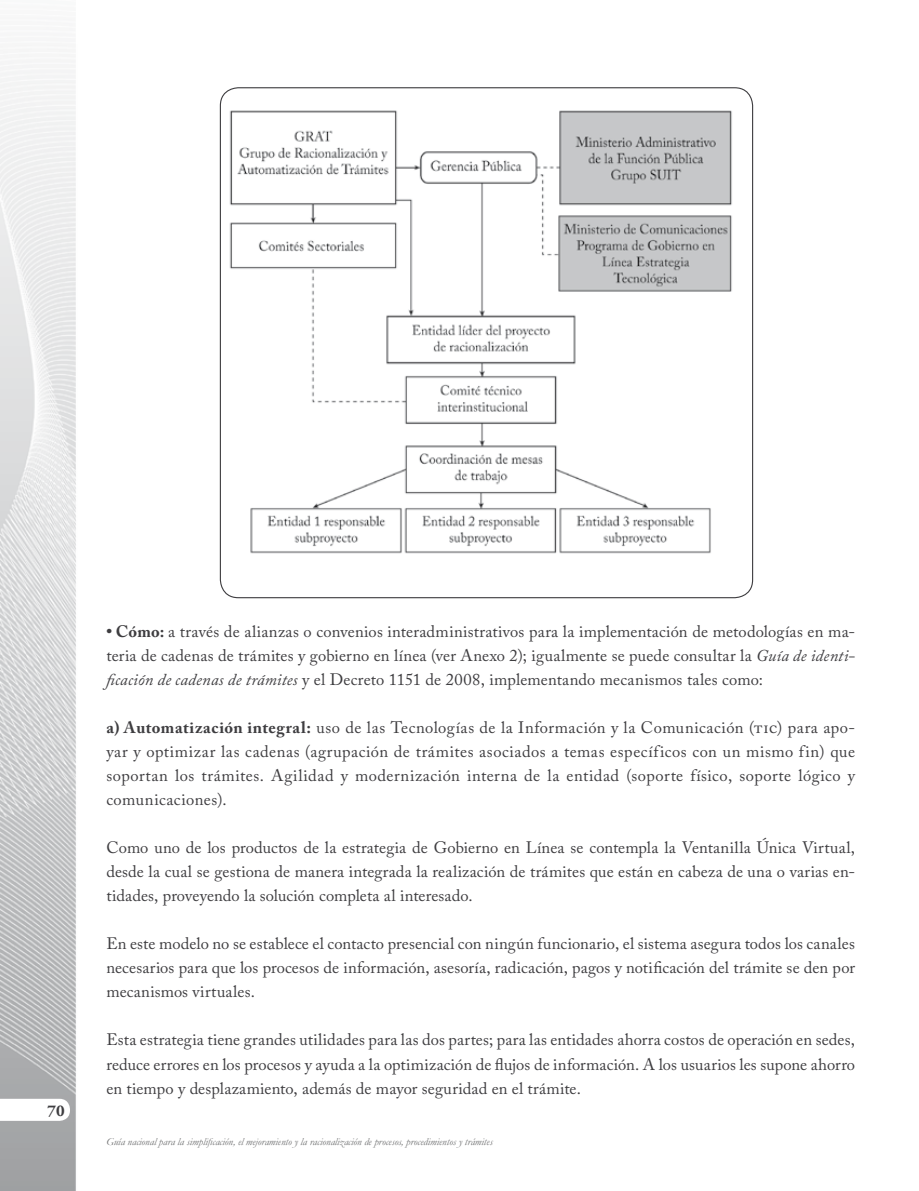
<style>
.page{position:relative;width:919px;height:1191px;background:#fff}
.page>*{position:absolute;margin:0;border:0;box-sizing:border-box;transform-origin:0 0}
.t1{font:16.5px/24px "Adobe Caslon Pro";letter-spacing:.01em;color:#3e3d40;text-align:justify}
.t2{font:700 16.5px "Adobe Garamond Pro";color:#3e3d40}
.t3{font:italic 10.5px "Garamond";color:#707172}
.s1{font-weight:700}
.s2{font-style:italic}
</style>
<div class="page">
<img style="left:0;top:61px;width:76px;height:1130px">
<svg style="left:0;top:1098px;width:70px;height:22px"></svg>
<img style="left:219px;top:95px;width:535px;height:487px">
<p class="t2" style="left:48px;top:1101px;width:19px">70</p>
<p class="t1" style="left:106px;top:619px;width:750px"><span class="s1">• Cómo:</span> a través de alianzas o convenios interadministrativos para la implementación de metodologías en ma&shy;teria de cadenas de trámites y gobierno en línea (ver Anexo 2); igualmente se puede consultar la <span class="s2">Guía de identi&shy;ficación de cadenas de trámites</span> y el Decreto 1151 de 2008, implementando mecanismos tales como:</p>
<p class="t1" style="left:106px;top:715px;width:750px"><span class="s1">a) Automatización integral:</span> uso de las Tecnologías de la Información y la Comunicación (tic) para apo&shy;yar y optimizar las cadenas (agrupación de trámites asociados a temas específicos con un mismo fin) que soportan los trámites. Agilidad y modernización interna de la entidad (soporte físico, soporte lógico y comunicaciones).</p>
<p class="t1" style="left:106px;top:835px;width:750px">Como uno de los productos de la estrategia de Gobierno en Línea se contempla la Ventanilla Única Virtual, desde la cual se gestiona de manera integrada la realización de trámites que están en cabeza de una o varias en&shy;tidades, proveyendo la solución completa al interesado.</p>
<p class="t1" style="left:106px;top:931px;width:750px">En este modelo no se establece el contacto presencial con ningún funcionario, el sistema asegura todos los canales necesarios para que los procesos de información, asesoría, radicación, pagos y notificación del trámite se den por mecanismos virtuales.</p>
<p class="t1" style="left:106px;top:1027px;width:750px">Esta estrategia tiene grandes utilidades para las dos partes; para las entidades ahorra costos de operación en sedes, reduce errores en los procesos y ayuda a la optimización de flujos de información. A los usuarios les supone ahorro en tiempo y desplazamiento, además de mayor seguridad en el trámite.</p>
<p class="t3" style="left:106px;top:1134px;width:388px">Guía nacional para la simplificación, el mejoramiento y la racionalización de procesos, procedimientos y trámites</p>
</div>
